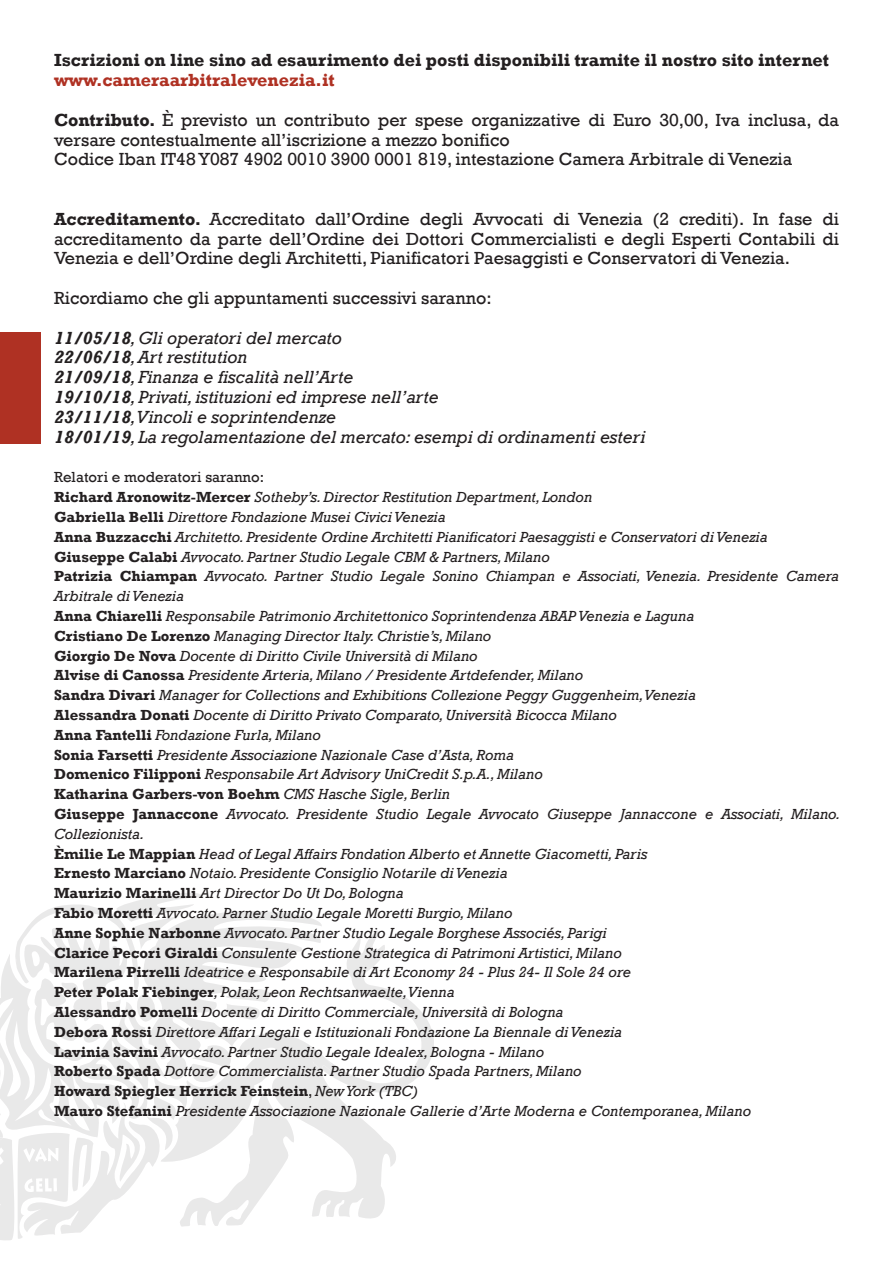
<style>
.page{position:relative;width:893px;height:1263px;background:#fff}
.page>*{position:absolute;margin:0;border:0;box-sizing:border-box;transform-origin:0 0}
.t1{font:18px/19.8px "Rockwell";color:#231f20}
.t2{font:italic 18px/19.8px "Rockwell";color:#231f20}
.t3{font:700 18px "Rockwell";color:#231f20}
.t4{font:italic 15px/19.8px "Rockwell";color:#231f20}
.s1{font-weight:700;color:#af3123}
.s2{font-weight:700}
.s3{font-weight:700;font-style:italic}
.s4{font-style:italic}
.s5{font-style:normal}
.s6{font-weight:700;font-style:normal}
</style>
<div class="page">
<svg style="left:0;top:893px;width:434px;height:347px"></svg>
<div style="left:0;top:333px;width:40px;height:111px;background:#af3123"></div>
<p class="t3" style="left:54px;top:49px;width:777px">Iscrizioni on line sino ad esaurimento dei posti disponibili tramite il nostro sito internet</p>
<p class="t1" style="left:54px;top:61px;width:786px;line-height:39.6px"><span class="s1">www.cameraarbitralevenezia.it<br></span><span class="s2">Contributo.</span> È previsto un contributo per spese organizzative di Euro 30,00, Iva inclusa, da</p>
<p class="t1" style="left:54px;top:130px;width:740px">versare contestualmente all’iscrizione a mezzo bonifico<br>Codice Iban IT48 Y087 4902 0010 3900 0001 819, intestazione Camera Arbitrale di Venezia</p>
<p class="t1" style="left:54px;top:209px;width:786px;text-align:justify"><span class="s2">Accreditamento.</span> Accreditato dall’Ordine degli Avvocati di Venezia (2 crediti). In fase di accreditamento da parte dell’Ordine dei Dottori Commercialisti e degli Esperti Contabili di Venezia e dell’Ordine degli Architetti, Pianificatori Paesaggisti e Conservatori di Venezia.</p>
<p class="t1" style="left:54px;top:278px;width:439px;line-height:39.6px">Ricordiamo che gli appuntamenti successivi saranno:<br><span class="s3">11/05/18</span><span class="s4">, Gli operatori del mercato</span></p>
<p class="t2" style="left:54px;top:348px;width:593px"><span class="s2">22/06/18</span>, Art restitution<br><span class="s2">21/09/18</span>, Finanza e fiscalità nell’Arte<br><span class="s2">19/10/18</span>, Privati, istituzioni ed imprese nell’arte<br><span class="s2">23/11/18</span>,Vincoli e soprintendenze<br><span class="s2">18/01/19</span>, La regolamentazione del mercato: esempi di ordinamenti esteri</p>
<p class="t4" style="left:54px;top:468px;width:788px"><span class="s5">Relatori e moderatori saranno:<br></span><span class="s6">Richard Aronowitz-Mercer</span> Sotheby’s. Director Restitution Department, London<br><span class="s6">Gabriella Belli</span> Direttore Fondazione Musei Civici Venezia<br><span class="s6">Anna Buzzacchi</span> Architetto. Presidente Ordine Architetti Pianificatori Paesaggisti e Conservatori di Venezia <span class="s6">Giuseppe Calabi</span> Avvocato. Partner Studio Legale CBM &amp; Partners, Milano<br><span class="s6">Patrizia Chiampan</span> Avvocato. Partner Studio Legale Sonino Chiampan e Associati, Venezia. Presidente Camera Arbitrale di Venezia<br><span class="s6">Anna Chiarelli</span> Responsabile Patrimonio Architettonico Soprintendenza ABAP Venezia e Laguna<br><span class="s6">Cristiano De Lorenzo</span> Managing Director Italy. Christie’s, Milano<br><span class="s6">Giorgio De Nova</span> Docente di Diritto Civile Università di Milano<br><span class="s6">Alvise di Canossa</span> Presidente Arteria, Milano / Presidente Artdefender, Milano<br><span class="s6">Sandra Divari</span> Manager for Collections and Exhibitions Collezione Peggy Guggenheim,Venezia<br><span class="s6">Alessandra Donati</span> Docente di Diritto Privato Comparato, Università Bicocca Milano<br><span class="s6">Anna Fantelli</span> Fondazione Furla, Milano<br><span class="s6">Sonia Farsetti</span> Presidente Associazione Nazionale Case d’Asta, Roma<br><span class="s6">Domenico Filipponi</span> Responsabile Art Advisory UniCredit S.p.A., Milano<br><span class="s6">Katharina Garbers-von Boehm</span> CMS Hasche Sigle, Berlin<br><span class="s6">Giuseppe Jannaccone</span> Avvocato. Presidente Studio Legale Avvocato Giuseppe Jannaccone e Associati, Milano.<br>Collezionista.<br><span class="s6">Èmilie Le Mappian</span> Head of Legal Affairs Fondation Alberto et Annette Giacometti, Paris<br><span class="s6">Ernesto Marciano</span> Notaio. Presidente Consiglio Notarile di Venezia<br><span class="s6">Maurizio Marinelli</span> Art Director Do Ut Do, Bologna<br><span class="s6">Fabio Moretti</span> Avvocato. Parner Studio Legale Moretti Burgio, Milano<br><span class="s6">Anne Sophie Narbonne</span> Avvocato. Partner Studio Legale Borghese Associés, Parigi<br><span class="s6">Clarice Pecori Giraldi</span> Consulente Gestione Strategica di Patrimoni Artistici, Milano<br><span class="s6">Marilena Pirrelli</span> Ideatrice e Responsabile di Art Economy 24 - Plus 24- Il Sole 24 ore<br><span class="s6">Peter Polak Fiebinger</span>, Polak, Leon Rechtsanwaelte,Vienna<br><span class="s6">Alessandro Pomelli</span> Docente di Diritto Commerciale, Università di Bologna<br><span class="s6">Debora Rossi</span> Direttore Affari Legali e Istituzionali Fondazione La Biennale di Venezia<br><span class="s6">Lavinia Savini</span> Avvocato. Partner Studio Legale Idealex, Bologna - Milano<br><span class="s6">Roberto Spada</span> Dottore Commercialista. Partner Studio Spada Partners, Milano<br><span class="s6">Howard Spiegler Herrick Feinstein</span><span class="s5">,</span> New York (TBC)<br><span class="s6">Mauro Stefanini</span> Presidente Associazione Nazionale Gallerie d’Arte Moderna e Contemporanea, Milano</p>
</div>
